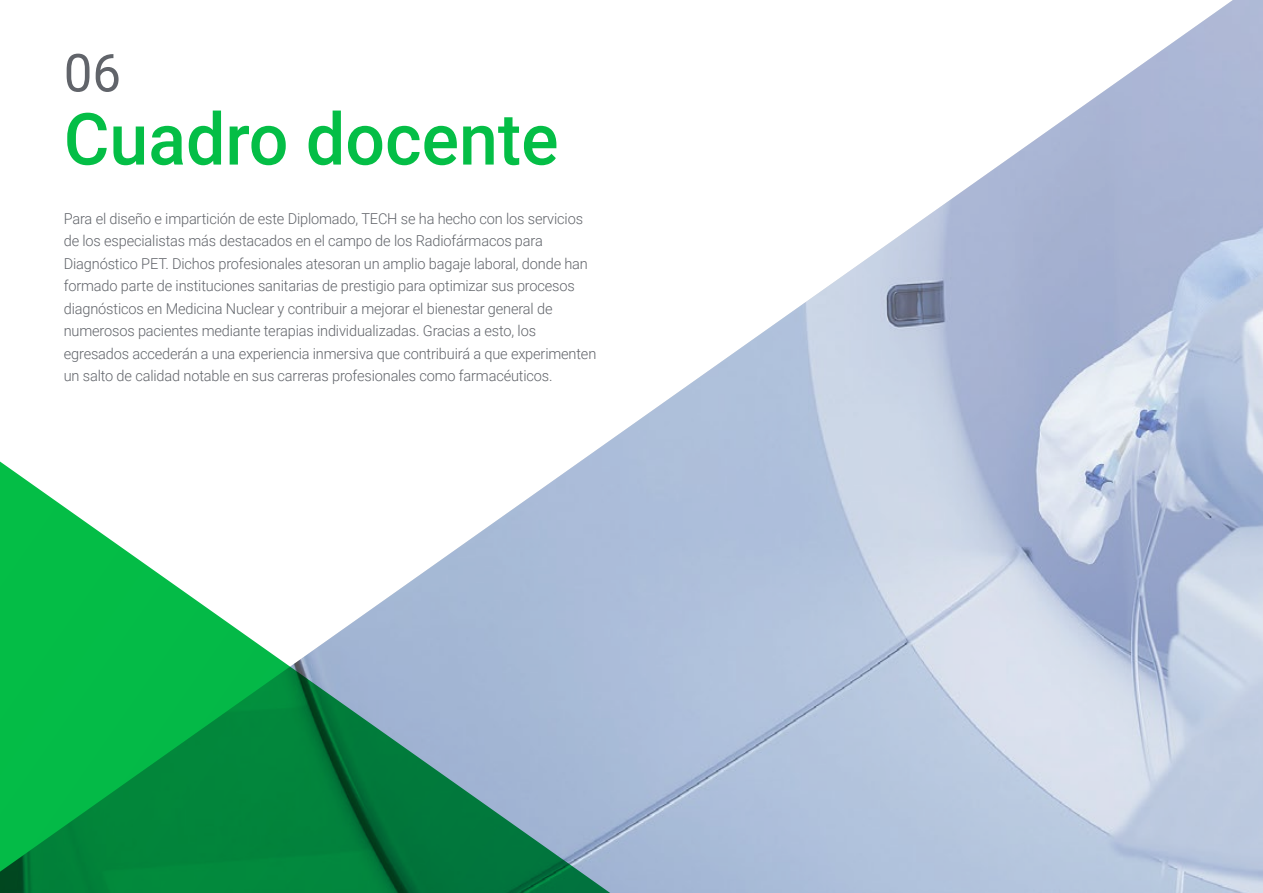
<style>
.page{position:relative;width:1263px;height:893px;background:#fff}
.page>*{position:absolute;margin:0;border:0;box-sizing:border-box;transform-origin:0 0}
.t1{font:500 72px "Roboto";color:#04be46}
.t2{font:52.5px "Roboto";color:#61646a}
.t3{font:300 15px/22.5px "Roboto";letter-spacing:-.01em;color:#61646a}
</style>
<div class="page">
<img style="left:602px;top:0;width:661px;height:893px">
<svg style="left:0;top:446px;width:640px;height:447px"></svg>
<h2 class="t2" style="left:64px;top:36px;width:59px">06</h2>
<h1 class="t1" style="left:64px;top:89px;width:496px">Cuadro docente</h1>
<p class="t3" style="left:64px;top:207px;width:534px">Para el diseño e impartición de este Diplomado, TECH se ha hecho con los servicios de los especialistas más destacados en el campo de los Radiofármacos para Diagnóstico PET. Dichos profesionales atesoran un amplio bagaje laboral, donde han formado parte de instituciones sanitarias de prestigio para optimizar sus procesos diagnósticos en Medicina Nuclear y contribuir a mejorar el bienestar general de numerosos pacientes mediante terapias individualizadas. Gracias a esto, los egresados accederán a una experiencia inmersiva que contribuirá a que experimenten un salto de calidad notable en sus carreras profesionales como farmacéuticos.</p>
</div>
